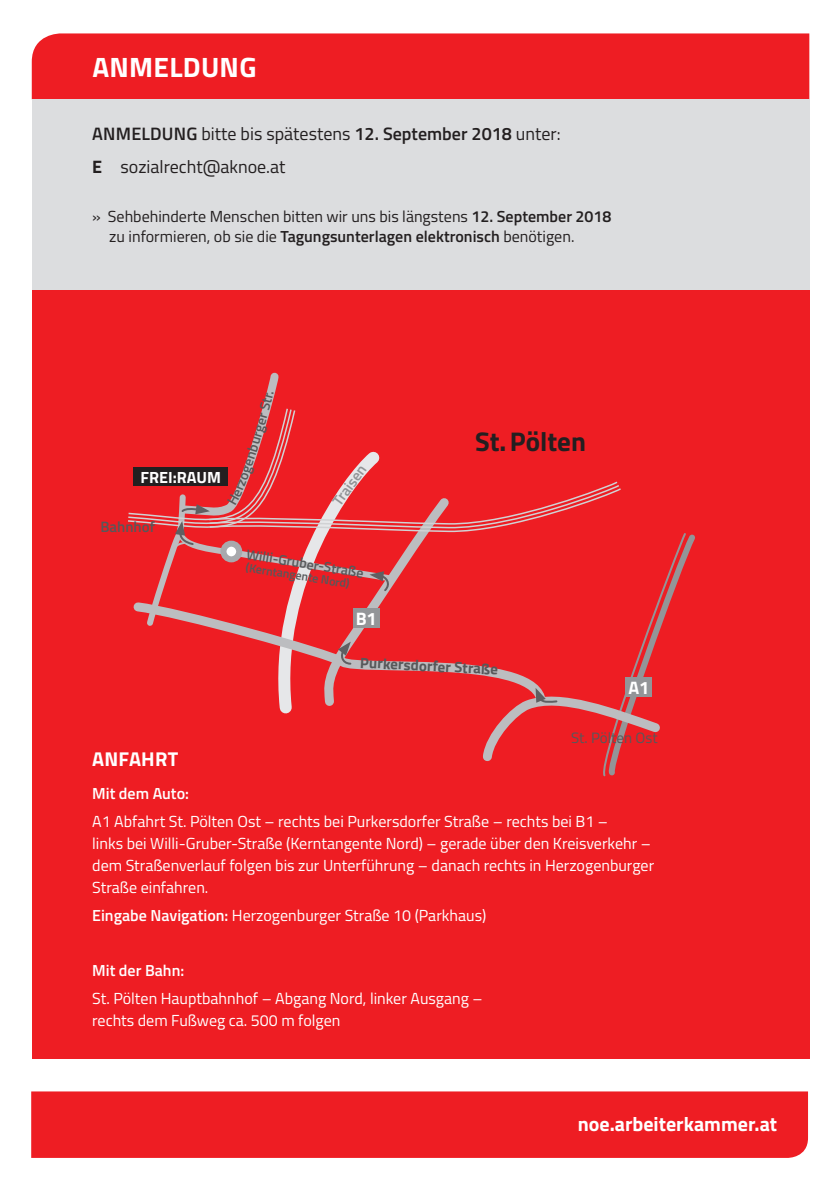
<style>
.page{position:relative;width:840px;height:1191px;background:#fff}
.page>*{position:absolute;margin:0;border:0;box-sizing:border-box;transform-origin:0 0}
.t1{font:700 28px "Titillium";letter-spacing:.01em;color:#fff}
.t2{font:700 27px "Titillium";color:#231f20}
.t3{font:700 20px "Titillium";color:#fff}
.t4{font:18px/33px "Titillium";color:#231f20}
.t5{font:700 18px "Titillium";color:#fff}
.t6{font:700 16.2px "Titillium";color:#fff}
.t7{font:16px/22px "Titillium";color:#fff}
.t8{font:16px/19.2px "Titillium";color:#231f20}
.t9{font:600 16px "Titillium";color:#fff}
.t10{font:700 15px "Titillium";color:#57585a}
.t11{font:15px "Titillium";color:#57585a}
.t12{font:600 15px "Titillium";color:#919396}
.t13{font:600 15px "Titillium";color:#57585a}
.t14{font:600 14px "Titillium";color:#57585a}
.t15{font:600 12px "Titillium";color:#57585a}
.s1{font-weight:600}
.s2{font-weight:700}
</style>
<div class="page">
<div style="left:32px;top:33px;width:776px;height:66px;background:#ee1d23"></div>
<div style="left:32px;top:290px;width:776px;height:768px;background:#ee1d23"></div>
<div style="left:32px;top:99px;width:776px;height:191px;background:#dcdddf"></div>
<div style="left:31px;top:1091px;width:776px;height:66px;background:#ee1d23"></div>
<svg style="left:128px;top:372px;width:567px;height:405px"></svg>
<h1 class="t1" style="left:92px;top:46px;width:165px">ANMELDUNG</h1>
<p class="t4" style="left:92px;top:116px;width:469px"><span class="s1">ANMELDUNG</span> bitte bis spätestens <span class="s1">12. September 2018</span> unter:<br><span class="s2">E</span> sozialrecht@aknoe.at</p>
<p class="t8" style="left:109px;top:206px;width:503px;text-indent:-17px">» Sehbehinderte Menschen bitten wir uns bis längstens <span class="s1">12. September 2018 </span>zu informieren, ob sie die <span class="s1">Tagungsunterlagen elektronisch</span> benötigen.</p>
<p class="t6" style="left:140px;top:465px;width:82px">FREI:RAUM</p>
<p class="t13" style="left:100px;top:515px;width:56px">Bahnhof</p>
<p class="t14" style="left:254px;top:407px;width:22px;rotate:-75deg">Str.</p>
<p class="t12" style="left:326px;top:497px;width:48px;rotate:-54deg">Traisen</p>
<p class="t14" style="left:248px;top:544px;width:120px;rotate:9deg">Willi-Gruber-Straße</p>
<p class="t15" style="left:247px;top:558px;width:106px;rotate:9deg">(Kerntangente Nord)</p>
<p class="t5" style="left:355px;top:605px;width:23px">B1</p>
<h2 class="t2" style="left:475px;top:420px;width:112px">St.Pölten</h2>
<p class="t10" style="left:360px;top:651px;width:139px;rotate:3deg">Purkersdorfer Straße</p>
<p class="t5" style="left:628px;top:673px;width:22px">A1</p>
<p class="t11" style="left:571px;top:726px;width:88px">St. Pölten Ost</p>
<p class="t3" style="left:92px;top:743px;width:87px">ANFAHRT</p>
<p class="t9" style="left:92px;top:781px;width:98px">Mit dem Auto:</p>
<p class="t7" style="left:92px;top:809px;width:563px">A1 Abfahrt St. Pölten Ost – rechts bei Purkersdorfer Straße – rechts bei B1 –<br>links bei Willi-Gruber-Straße (Kerntangente Nord) – gerade über den Kreisverkehr – dem Straßenverlauf folgen bis zur Unterführung – danach rechts in Herzogenburger Straße einfahren.</p>
<p class="t7" style="left:92px;top:903px;width:395px"><span class="s1">Eingabe Navigation:</span> Herzogenburger Straße 10 (Parkhaus)</p>
<p class="t9" style="left:92px;top:958px;width:93px">Mit der Bahn:</p>
<p class="t7" style="left:92px;top:986px;width:391px">St. Pölten Hauptbahnhof – Abgang Nord, linker Ausgang – rechts dem Fußweg ca. 500 m folgen</p>
<p class="t3" style="left:577px;top:1109px;width:201px">noe.arbeiterkammer.at</p>
</div>
